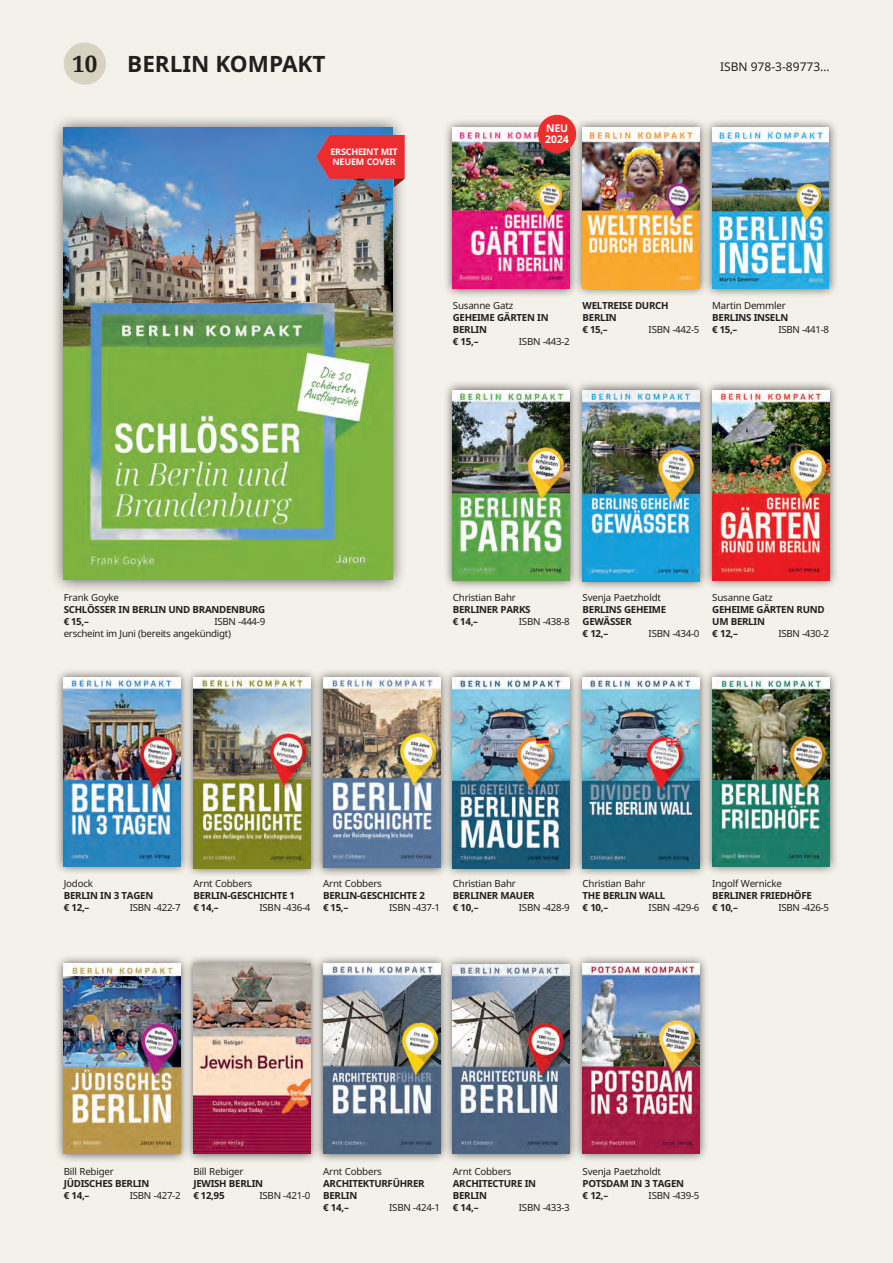
<style>
.page{position:relative;width:893px;height:1263px;background:#f4f1ea}
.page>*{position:absolute;margin:0;border:0;box-sizing:border-box;transform-origin:0 0}
.t1{font:700 22.5px "Noto Sans";color:#231f20}
.t2{font:700 22.5px "Noto Serif";color:#231f20}
.t3{font:12px "Noto Sans";color:#231f20}
.t4{font:700 10.5px/10.5px "Noto Sans";letter-spacing:-.02em;color:#fff}
.t5{font:9.75px/12px "Noto Sans";letter-spacing:-.02em;color:#231f20}
.t6{font:700 9.75px/12px "Noto Sans";letter-spacing:-.03em;color:#231f20}
.t7{font:700 9px/10.5px "Noto Sans";letter-spacing:-.02em;color:#fff}
</style>
<div class="page">
<div style="left:64px;top:43px;width:42px;height:42px;background:#d8d2c1;border-radius:50%"></div>
<div style="left:54px;top:954px;width:136px;height:209px;background:#231f20;opacity:.75"></div>
<img style="left:64px;top:964px;width:117px;height:190px">
<div style="left:573px;top:954px;width:136px;height:209px;background:#231f20;opacity:.75"></div>
<img style="left:583px;top:963px;width:116px;height:191px">
<div style="left:184px;top:954px;width:136px;height:209px;background:#231f20;opacity:.75"></div>
<img style="left:193px;top:964px;width:117px;height:190px">
<div style="left:314px;top:954px;width:136px;height:209px;background:#231f20;opacity:.75"></div>
<img style="left:323px;top:964px;width:117px;height:190px">
<div style="left:444px;top:955px;width:135px;height:208px;background:#231f20;opacity:.75"></div>
<img style="left:453px;top:964px;width:117px;height:190px">
<div style="left:54px;top:668px;width:136px;height:207px;background:#231f20;opacity:.75"></div>
<img style="left:64px;top:678px;width:117px;height:188px">
<div style="left:703px;top:668px;width:136px;height:208px;background:#231f20;opacity:.75"></div>
<img style="left:712px;top:678px;width:117px;height:188px">
<div style="left:573px;top:669px;width:136px;height:208px;background:#231f20;opacity:.75"></div>
<img style="left:583px;top:678px;width:116px;height:190px">
<div style="left:444px;top:669px;width:135px;height:208px;background:#231f20;opacity:.75"></div>
<img style="left:453px;top:678px;width:117px;height:190px">
<div style="left:184px;top:668px;width:136px;height:209px;background:#231f20;opacity:.75"></div>
<img style="left:193px;top:678px;width:117px;height:190px">
<div style="left:314px;top:668px;width:136px;height:209px;background:#231f20;opacity:.75"></div>
<img style="left:323px;top:678px;width:117px;height:190px">
<div style="left:443px;top:381px;width:136px;height:209px;background:#231f20;opacity:.75"></div>
<img style="left:453px;top:390px;width:117px;height:191px">
<div style="left:573px;top:381px;width:136px;height:210px;background:#231f20;opacity:.75"></div>
<img style="left:583px;top:390px;width:116px;height:192px">
<div style="left:703px;top:381px;width:136px;height:208px;background:#231f20;opacity:.75"></div>
<img style="left:712px;top:390px;width:117px;height:190px">
<div style="left:50px;top:114px;width:357px;height:480px;background:#231f20;opacity:.75"></div>
<img style="left:64px;top:128px;width:328px;height:452px">
<img style="left:316px;top:136px;width:88px;height:52px">
<div style="left:703px;top:118px;width:135px;height:180px;background:#231f20;opacity:.75"></div>
<img style="left:712px;top:128px;width:117px;height:161px">
<div style="left:573px;top:118px;width:136px;height:180px;background:#231f20;opacity:.75"></div>
<img style="left:583px;top:127px;width:116px;height:161px">
<div style="left:443px;top:118px;width:136px;height:180px;background:#231f20;opacity:.75"></div>
<img style="left:453px;top:128px;width:117px;height:161px">
<div style="left:538px;top:115px;width:38px;height:38px;background:#ee2d2d;border-radius:50%"></div>
<h1 class="t2" style="left:72px;top:48px;width:27px">10</h1>
<h1 class="t1" style="left:127px;top:51px;width:200px">BERLIN KOMPAKT</h1>
<p class="t7" style="left:330px;top:146px;width:69px">ERSCHEINT MIT<br>NEUEM COVER</p>
<p class="t4" style="left:545px;top:123px;width:25px">NEU<br>2024</p>
<p class="t3" style="left:720px;top:60px;width:111px">ISBN 978-3-89773…</p>
<p class="t5" style="left:453px;top:300px;width:62px">Susanne Gatz</p>
<p class="t6" style="left:453px;top:312px;width:97px">GEHEIME GÄRTEN IN<br>BERLIN<br>€ 15,–</p>
<p class="t5" style="left:519px;top:336px;width:52px">ISBN -443-2</p>
<p class="t6" style="left:583px;top:300px;width:87px">WELTREISE DURCH<br>BERLIN<br>€ 15,–</p>
<p class="t5" style="left:649px;top:324px;width:52px">ISBN -442-5</p>
<p class="t5" style="left:712px;top:300px;width:75px">Martin Demmler</p>
<p class="t6" style="left:712px;top:312px;width:78px">BERLINS INSELN € 15,–</p>
<p class="t5" style="left:778px;top:324px;width:52px">ISBN -441-8</p>
<p class="t5" style="left:64px;top:592px;width:57px">Frank Goyke</p>
<p class="t6" style="left:64px;top:604px;width:203px">SCHLÖSSER IN BERLIN UND BRANDENBURG € 15,–</p>
<p class="t5" style="left:64px;top:616px;width:203px;text-indent:151px">ISBN -444-9 erscheint im Juni (bereits angekündigt)</p>
<p class="t5" style="left:453px;top:592px;width:65px">Christian Bahr</p>
<p class="t6" style="left:453px;top:604px;width:79px">BERLINER PARKS € 14,–</p>
<p class="t5" style="left:519px;top:616px;width:52px">ISBN -438-8</p>
<p class="t5" style="left:583px;top:592px;width:80px">Svenja Paetzholdt</p>
<p class="t6" style="left:583px;top:604px;width:85px">BERLINS GEHEIME<br>GEWÄSSER<br>€ 12,–</p>
<p class="t5" style="left:649px;top:628px;width:52px">ISBN -434-0</p>
<p class="t5" style="left:712px;top:592px;width:62px">Susanne Gatz</p>
<p class="t6" style="left:712px;top:604px;width:114px">GEHEIME GÄRTEN RUND<br>UM BERLIN<br>€ 12,–</p>
<p class="t5" style="left:778px;top:628px;width:52px">ISBN -430-2</p>
<p class="t5" style="left:64px;top:878px;width:31px">Jodock</p>
<p class="t6" style="left:64px;top:890px;width:91px">BERLIN IN 3 TAGEN € 12,–</p>
<p class="t5" style="left:130px;top:902px;width:52px">ISBN -422-7</p>
<p class="t5" style="left:193px;top:878px;width:60px">Arnt Cobbers</p>
<p class="t6" style="left:193px;top:890px;width:103px">BERLIN-GESCHICHTE 1 € 14,–</p>
<p class="t5" style="left:260px;top:902px;width:52px">ISBN -436-4</p>
<p class="t5" style="left:323px;top:877px;width:60px">Arnt Cobbers</p>
<p class="t6" style="left:323px;top:889px;width:103px">BERLIN-GESCHICHTE 2 € 15,–</p>
<p class="t5" style="left:389px;top:901px;width:52px">ISBN -437-1</p>
<p class="t5" style="left:453px;top:877px;width:65px">Christian Bahr</p>
<p class="t6" style="left:453px;top:889px;width:83px">BERLINER MAUER € 10,–</p>
<p class="t5" style="left:519px;top:901px;width:52px">ISBN -428-9</p>
<p class="t5" style="left:583px;top:877px;width:65px">Christian Bahr</p>
<p class="t6" style="left:583px;top:889px;width:84px">THE BERLIN WALL € 10,–</p>
<p class="t5" style="left:649px;top:901px;width:52px">ISBN -429-6</p>
<p class="t5" style="left:712px;top:877px;width:71px">Ingolf Wernicke</p>
<p class="t6" style="left:712px;top:889px;width:101px">BERLINER FRIEDHÖFE € 10,–</p>
<p class="t5" style="left:778px;top:901px;width:52px">ISBN -426-5</p>
<p class="t5" style="left:64px;top:1165px;width:52px">Bill Rebiger</p>
<p class="t6" style="left:64px;top:1177px;width:87px">JÜDISCHES BERLIN € 14,–</p>
<p class="t5" style="left:130px;top:1189px;width:52px">ISBN -427-2</p>
<p class="t5" style="left:193px;top:1165px;width:52px">Bill Rebiger</p>
<p class="t6" style="left:193px;top:1177px;width:71px">JEWISH BERLIN € 12,95</p>
<p class="t5" style="left:260px;top:1189px;width:52px">ISBN -421-0</p>
<p class="t5" style="left:323px;top:1165px;width:60px">Arnt Cobbers</p>
<p class="t6" style="left:323px;top:1177px;width:103px">ARCHITEKTURFÜHRER<br>BERLIN<br>€ 14,–</p>
<p class="t5" style="left:389px;top:1201px;width:52px">ISBN -424-1</p>
<p class="t5" style="left:453px;top:1165px;width:60px">Arnt Cobbers</p>
<p class="t6" style="left:453px;top:1177px;width:85px">ARCHITECTURE IN<br>BERLIN<br>€ 14,–</p>
<p class="t5" style="left:519px;top:1201px;width:52px">ISBN -433-3</p>
<p class="t5" style="left:583px;top:1165px;width:80px">Svenja Paetzholdt</p>
<p class="t6" style="left:583px;top:1177px;width:103px">POTSDAM IN 3 TAGEN € 12,–</p>
<p class="t5" style="left:649px;top:1189px;width:52px">ISBN -439-5</p>
</div>
